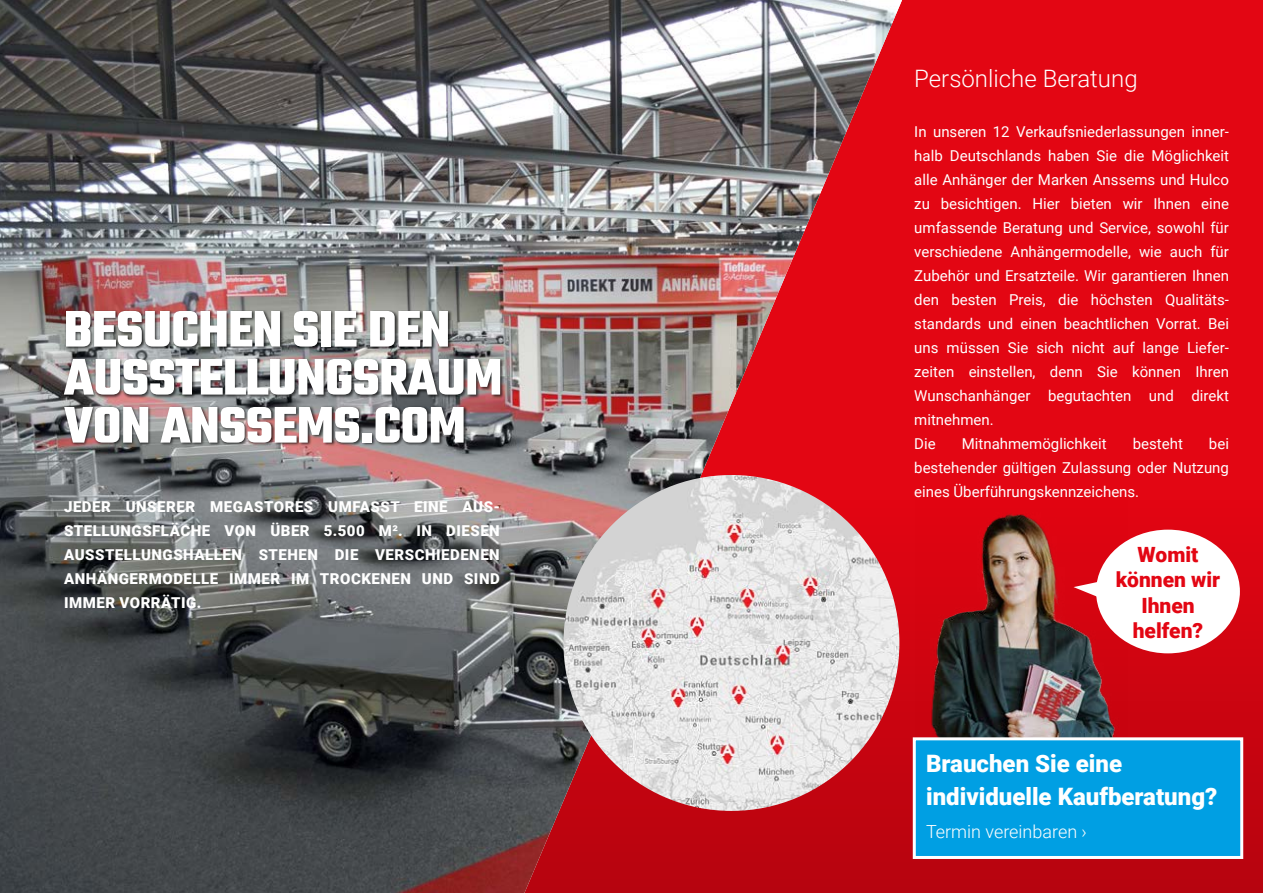
<style>
.page{position:relative;width:1263px;height:893px;background:#e30613}
.page>*{position:absolute;margin:0;border:0;box-sizing:border-box;transform-origin:0 0}
.t1{font:700 55.5px/48px "Teko";letter-spacing:-.01em;color:#fff}
.t2{font:900 24px/33px "Roboto";color:#fff}
.t3{font:300 24px "Roboto";color:#fff}
.t4{font:900 21px/25.2px "Roboto";color:#e30613;text-align:center}
.t5{font:300 18px "Roboto";color:#fff}
.t6{font:15px/24px "Roboto";color:#fff}
.t7{font:900 15px/24px "Roboto";letter-spacing:.035em;color:#fff;text-align:justify}
</style>
<div class="page">
<div style="left:0;top:501px;width:1263px;height:392px;background:linear-gradient(to bottom,#e20613,#b70611)"></div>
<img style="left:0;top:0;width:902px;height:893px">
<div style="left:63px;top:310px;width:441px;height:135px;background:#000;opacity:.7"></div>
<img style="left:563px;top:475px;width:336px;height:336px;border-radius:168px">
<img style="left:915px;top:501px;width:213px;height:236px">
<div style="left:1096px;top:530px;width:144px;height:123px;background:#fff;border-radius:50%"></div>
<svg style="left:1073px;top:581px;width:24px;height:18px"></svg>
<div style="left:913px;top:737px;width:330px;height:122px;background:#009fe3;border:3px solid #fff"></div>
<h1 class="t1" style="left:64px;top:309px;width:440px">BESUCHEN SIE DEN<br>AUSSTELLUNGSRAUM<br>VON ANSSEMS.COM</h1>
<p class="t7" style="left:64px;top:494px;width:437px">JEDER UNSERER MEGASTORES UMFASST EINE AUS-STELLUNGSFLÄCHE VON ÜBER 5.500 M². IN DIESEN AUSSTELLUNGSHALLEN STEHEN DIE VERSCHIEDENEN ANHÄNGERMODELLE IMMER IM TROCKENEN UND SIND IMMER VORRÄTIG.</p>
<h2 class="t3" style="left:914px;top:62px;width:225px">Persönliche Beratung</h2>
<p class="t6" style="left:914px;top:119px;width:316px">In unseren 12 Verkaufsniederlassungen inner&shy;halb Deutschlands haben Sie die Möglichkeit alle Anhänger der Marken Anssems und Hulco zu besichtigen. Hier bieten wir Ihnen eine umfassende Beratung und Service, sowohl für verschiedene Anhängermodelle, wie auch für Zubehör und Ersatzteile. Wir garantieren Ihnen den besten Preis, die höchsten Qualitäts&shy;standards und einen beachtlichen Vorrat. Bei uns müssen Sie sich nicht auf lange Liefer&shy;zeiten einstellen, denn Sie können Ihren Wunschanhänger begutachten und direkt mitnehmen.<br>Die</p>
<p class="t6" style="left:914px;top:431px;width:316px;text-align:justify;text-indent:295px">bei bestehender gültigen Zulassung oder Nutzung eines Überführungskennzeichens.</p>
<p class="t6" style="left:962px;top:431px;width:146px">Mitnahmemöglichkeit</p>
<p class="t6" style="left:1133px;top:431px;width:52px">besteht</p>
<h3 class="t4" style="left:1116px;top:541px;width:106px">Womit können wir<br>Ihnen helfen?</h3>
<h2 class="t2" style="left:926px;top:746px;width:293px">Brauchen Sie eine individuelle Kaufberatung?</h2>
<p class="t5" style="left:926px;top:819px;width:162px">Termin vereinbaren ›</p>
</div>
